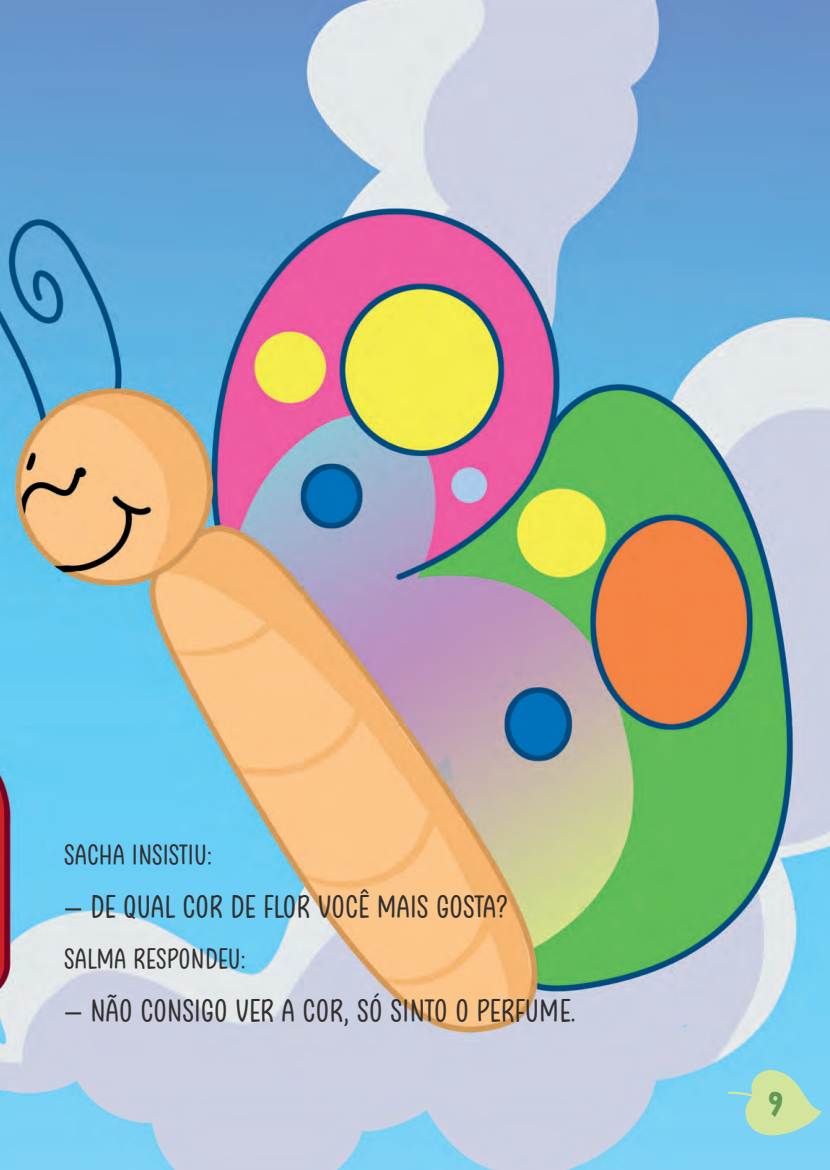
<style>
.page{position:relative;width:830px;height:1170px;background:#fff}
.page>*{position:absolute;margin:0;border:0;box-sizing:border-box;transform-origin:0 0}
.t1{font:36px "Black Lives Matter";color:#629957}
.texto{font:30px "Clambake October Six";color:#312f30}
.texto-2{font:27px "Clambake October Six";color:#312f30}
</style>
<div class="page">
<img style="left:0;top:0;width:829px;height:1169px">
<svg style="left:727px;top:1068px;width:94px;height:71px;background:#a6dbc7"></svg>
<p class="texto-2" style="left:64px;top:838px;width:149px">SACHA INSISTIU:</p>
<p class="texto" style="left:64px;top:889px;width:444px">– DE QUAL COR DE FLOR VOCÊ MAIS GOSTA?</p>
<p class="texto-2" style="left:64px;top:943px;width:183px">SALMA RESPONDEU:</p>
<p class="texto" style="left:64px;top:993px;width:513px">– NÃO CONSIGO VER A COR, SÓ SINTO O PERFUME.</p>
<p class="t1" style="left:768px;top:1083px;width:17px">9</p>
</div>
